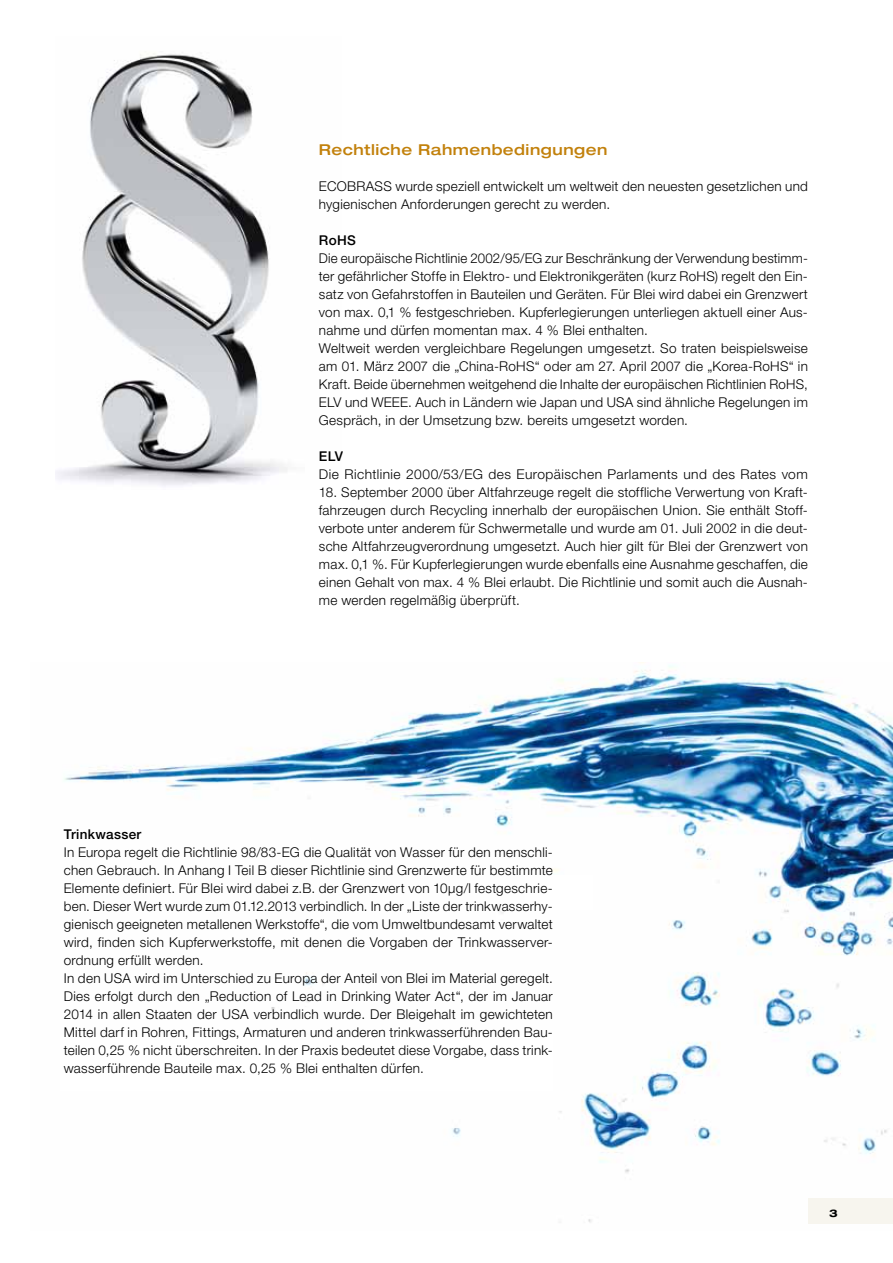
<style>
.page{position:relative;width:893px;height:1263px;background:#fff}
.page>*{position:absolute;margin:0;border:0;box-sizing:border-box;transform-origin:0 0}
.t1{font:500 expanded 15px "Helvetica Neue LT Pro";letter-spacing:.035em;color:#c2810c}
.t2{font:300 13.5px/18px "Helvetica Neue LT Pro";letter-spacing:.02em;color:#000}
.t3{font:500 13.5px "Helvetica Neue LT Pro";letter-spacing:.02em;color:#000}
.t4{font:700 expanded 10.5px "Helvetica Neue LT Pro";color:#000}
</style>
<div class="page">
<img style="left:64px;top:665px;width:829px;height:558px">
<div style="left:60px;top:1035px;width:493px;height:56px;background:#fff"></div>
<img style="left:55px;top:53px;width:233px;height:433px">
<div style="left:525px;top:876px;width:68px;height:34px;background:#fff"></div>
<div style="left:808px;top:1198px;width:85px;height:26px;background:#f7f5ee"></div>
<p class="t1" style="left:319px;top:140px;width:290px">Rechtliche Rahmenbedingungen</p>
<p class="t2" style="left:319px;top:177px;width:490px">ECOBRASS wurde speziell entwickelt um weltweit den neuesten gesetzlichen und hygienischen Anforderungen gerecht zu werden.</p>
<p class="t3" style="left:319px;top:232px;width:38px">RoHS</p>
<p class="t2" style="left:319px;top:249px;width:491px">Die europäische Richtlinie 2002/95/EG zur Beschränkung der Verwendung bestimm&shy;ter gefährlicher Stoffe in Elektro- und Elektronikgeräten (kurz RoHS) regelt den Ein&shy;satz von Gefahrstoffen in Bauteilen und Geräten. Für Blei wird dabei ein Grenzwert von max. 0,1 % festgeschrieben. Kupferlegierungen unterliegen aktuell einer Aus&shy;nahme und dürfen momentan max. 4 % Blei enthalten.<br>Weltweit werden vergleichbare Regelungen umgesetzt. So traten beispielsweise am 01. März 2007 die „China-RoHS“ oder am 27. April 2007 die „Korea-RoHS“ in Kraft. Beide übernehmen weitgehend die Inhalte der europäischen Richtlinien RoHS, ELV und WEEE. Auch in Ländern wie Japan und USA sind ähnliche Regelungen im Gespräch, in der Umsetzung bzw. bereits umgesetzt worden.</p>
<p class="t3" style="left:319px;top:448px;width:26px">ELV</p>
<p class="t2" style="left:319px;top:465px;width:490px">Die Richtlinie 2000/53/EG des Europäischen Parlaments und des Rates vom</p>
<p class="t2" style="left:319px;top:483px;width:490px;text-align:justify">18. September 2000 über Altfahrzeuge regelt die stoffliche Verwertung von Kraft&shy;fahrzeugen durch Recycling innerhalb der europäischen Union. Sie enthält Stoff&shy;verbote unter anderem für Schwermetalle und wurde am 01. Juli 2002 in die deut&shy;sche Altfahrzeugverordnung umgesetzt. Auch hier gilt für Blei der Grenzwert von max. 0,1 %. Für Kupferlegierungen wurde ebenfalls eine Ausnahme geschaffen, die einen Gehalt von max. 4 % Blei erlaubt. Die Richtlinie und somit auch die Ausnah&shy;me werden regelmäßig überprüft.</p>
<p class="t3" style="left:64px;top:826px;width:79px">Trinkwasser</p>
<p class="t2" style="left:64px;top:843px;width:491px">In Europa regelt die Richtlinie 98/83-EG die Qualität von Wasser für den menschli&shy;chen Gebrauch. In Anhang I Teil B dieser Richtlinie sind Grenzwerte für bestimmte Elemente definiert. Für Blei wird dabei z.B. der Grenzwert von 10µg/l festgeschrie&shy;ben. Dieser Wert wurde zum 01.12.2013 verbindlich. In der „Liste der trinkwasserhy&shy;gienisch geeigneten metallenen Werkstoffe“, die vom Umweltbundesamt verwaltet wird, finden sich Kupferwerkstoffe, mit denen die Vorgaben der Trinkwasserver&shy;ordnung erfüllt werden.<br>In den USA wird im Unterschied zu Europa der Anteil von Blei im Material geregelt.<br>Dies erfolgt durch den „Reduction of Lead in Drinking Water Act“, der im Januar 2014 in allen Staaten der USA verbindlich wurde. Der Bleigehalt im gewichteten Mittel darf in Rohren, Fittings, Armaturen und anderen trinkwasserführenden Bau&shy;teilen 0,25 % nicht überschreiten. In der Praxis bedeutet diese Vorgabe, dass trink&shy;wasserführende Bauteile max. 0,25 % Blei enthalten dürfen.</p>
<p class="t4" style="left:829px;top:1206px;width:10px">3</p>
</div>
